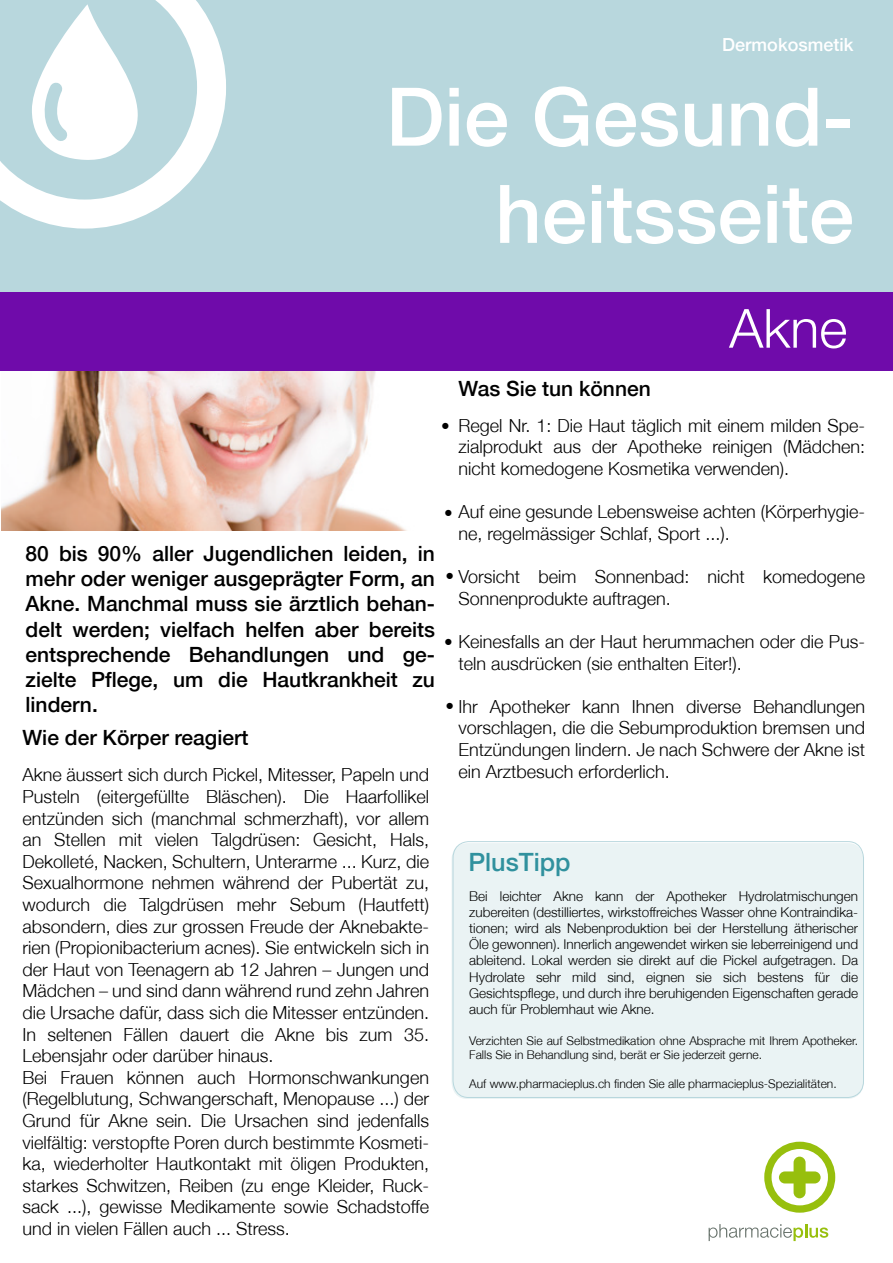
<style>
.page{position:relative;width:893px;height:1263px;background:#fff}
.page>*{position:absolute;margin:0;border:0;box-sizing:border-box;transform-origin:0 0}
.t1{font:500 81px/97.2px "Helvetica Neue";color:#fff;text-align:right}
.t2{font:300 54px "Helvetica Neue";color:#fff}
.t3{font:500 25.2px "Helvetica Neue";color:#30919e}
.t4{font:500 21px/25.2px "Helvetica Neue";color:#000;text-align:justify}
.t5{font:300 18px/21.6px "Helvetica Neue";color:#000}
.t6{font:500 18px "Helvetica Neue";color:#fff}
.t7{font:300 17.25px "Helvetica Neue";color:#000}
.t8{font:300 13.5px/16.2px "Helvetica Neue";color:#000;text-align:justify}
.t9{font:300 12px/14.4px "Helvetica Neue";color:#000}
.s1{font-size:17.25px}
</style>
<div class="page">
<div style="left:0;top:291px;width:893px;height:79px;background:#6f0baa"></div>
<div style="left:0;top:0;width:893px;height:291px;background:#b8d7dd"></div>
<svg style="left:764px;top:1142px;width:71px;height:71px"></svg>
<svg style="left:709px;top:1224px;width:119px;height:17px"></svg>
<svg style="left:0;top:0;width:226px;height:229px"></svg>
<svg style="left:32px;top:4px;width:106px;height:157px"></svg>
<div style="left:0;top:0;width:26px;height:31px;background:#b8d7dd"></div>
<div style="left:451px;top:843px;width:412px;height:256px;background:#eaf3f4;border-radius:16px"></div>
<div style="left:453px;top:841px;width:411px;height:257px;border:1px solid #b8d7dd;border-radius:16px"></div>
<img style="left:2px;top:372px;width:405px;height:159px">
<p class="t6" style="left:722px;top:34px;width:133px">Dermokosmetik</p>
<h1 class="t1" style="left:386px;top:67px;width:470px">Die Gesund&shy;heitsseite</h1>
<h2 class="t2" style="left:729px;top:295px;width:120px">Akne</h2>
<p class="t4" style="left:459px;top:376px;width:194px">Was Sie tun können</p>
<p class="t5" style="left:459px;top:414px;width:408px;text-align:justify">Regel Nr. 1: Die Haut täglich mit einem milden Spe&shy;zialprodukt aus der Apotheke reinigen (Mädchen: nicht komedogene Kosmetika verwenden).</p>
<p class="t5" style="left:459px;top:501px;width:408px;text-indent:-15px"><span class="s1">•</span> Auf eine gesunde Lebensweise achten (Körperhygie&shy;ne, regelmässiger Schlaf, Sport ...).</p>
<p class="t5" style="left:459px;top:565px;width:408px;text-indent:-13px"><span class="s1">•</span> Vorsicht beim Sonnenbad: nicht komedogene<br>Sonnenprodukte auftragen.</p>
<p class="t5" style="left:459px;top:630px;width:408px;text-indent:-15px"><span class="s1">•</span> Keinesfalls an der Haut herummachen oder die Pus&shy;teln ausdrücken (sie enthalten Eiter!).</p>
<p class="t5" style="left:459px;top:695px;width:408px;text-align:justify;text-indent:-13px"><span class="s1">•</span> Ihr Apotheker kann Ihnen diverse Behandlungen vorschlagen, die die Sebumproduktion bremsen und Entzündungen lindern. Je nach Schwere der Akne ist ein Arztbesuch erforderlich.</p>
<p class="t7" style="left:441px;top:415px;width:10px">•</p>
<p class="t4" style="left:26px;top:541px;width:411px">80 bis 90% aller Jugendlichen leiden, in mehr oder weniger ausgeprägter Form, an Akne. Manchmal muss sie ärztlich behan&shy;delt werden; vielfach helfen aber bereits entsprechende Behandlungen und ge&shy;zielte Pflege, um die Hautkrankheit zu lindern.</p>
<p class="t4" style="left:22px;top:725px;width:228px">Wie der Körper reagiert</p>
<p class="t5" style="left:22px;top:764px;width:408px">Akne äussert sich durch Pickel, Mitesser, Papeln und Pusteln (eitergefüllte Bläschen). Die Haarfollikel entzünden sich (manchmal schmerzhaft), vor allem an Stellen mit vielen Talgdrüsen: Gesicht, Hals, Dekolleté, Nacken, Schultern, Unterarme ... Kurz, die Sexualhormone nehmen während der Pubertät zu, wodurch die Talgdrüsen mehr Sebum (Hautfett) absondern, dies zur grossen Freude der Aknebakte&shy;rien (Propionibacterium acnes). Sie entwickeln sich in der Haut von Teenagern ab 12 Jahren – Jungen und Mädchen – und sind dann während rund zehn Jahren die Ursache dafür, dass sich die Mitesser entzünden.<br>In seltenen Fällen dauert die Akne bis zum 35.<br>Lebensjahr oder darüber hinaus.<br>Bei Frauen können auch Hormonschwankungen (Regelblutung, Schwangerschaft, Menopause ...) der Grund für Akne sein. Die Ursachen sind jedenfalls vielfältig: verstopfte Poren durch bestimmte Kosmeti&shy;ka, wiederholter Hautkontakt mit öligen Produkten, starkes Schwitzen, Reiben (zu enge Kleider, Ruck&shy;sack ...), gewisse Medikamente sowie Schadstoffe und in vielen Fällen auch ... Stress.</p>
<h3 class="t3" style="left:468px;top:847px;width:104px">PlusTipp</h3>
<p class="t8" style="left:469px;top:887px;width:390px">Bei leichter Akne kann der Apotheker Hydrolatmischungen zubereiten (destilliertes, wirkstoffreiches Wasser ohne Kontraindika&shy;tionen; wird als Nebenproduktion bei der Herstellung ätherischer Öle gewonnen). Innerlich angewendet wirken sie leberreinigend und ableitend. Lokal werden sie direkt auf die Pickel aufgetragen. Da Hydrolate sehr mild sind, eignen sie sich bestens für die Gesichtspflege, und durch ihre beruhigenden Eigenschaften gerade auch für Problemhaut wie Akne.</p>
<p class="t9" style="left:469px;top:1033px;width:390px">Verzichten Sie auf Selbstmedikation ohne Absprache mit Ihrem Apotheker.<br>Falls Sie in Behandlung sind, berät er Sie jederzeit gerne.</p>
<p class="t9" style="left:469px;top:1076px;width:369px">Auf www.pharmacieplus.ch finden Sie alle pharmacieplus-Spezialitäten.</p>
</div>
